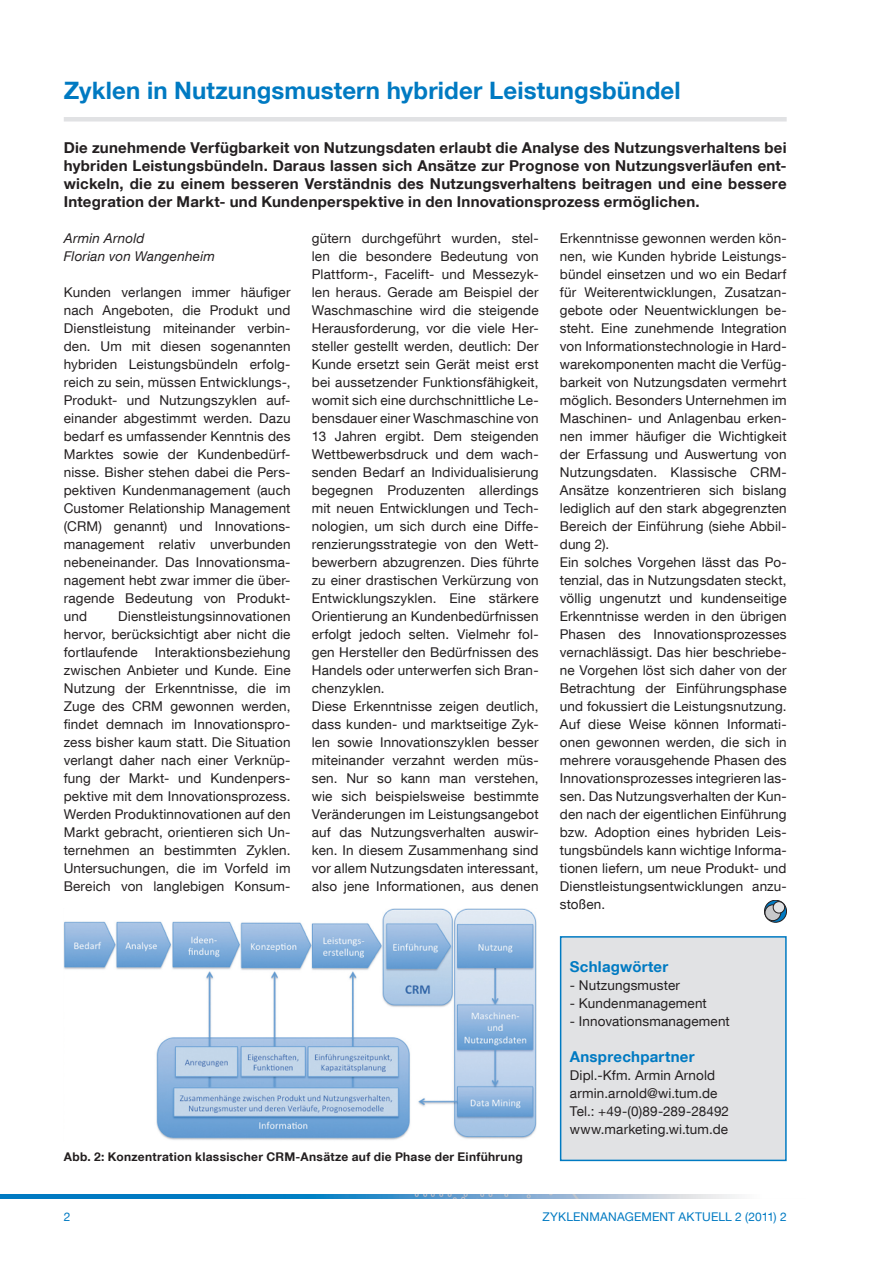
<style>
.page{position:relative;width:893px;height:1263px;background:#fff}
.page>*{position:absolute;margin:0;border:0;box-sizing:border-box;transform-origin:0 0}
.t1{font:700 24px "TUM Neue Helvetica";letter-spacing:.005em;color:#007ac2}
.t2{font:700 15px/18px "TUM Neue Helvetica";letter-spacing:.015em;color:#231f20;text-align:justify}
.t3{font:700 15px "TUM Neue Helvetica";letter-spacing:.02em;color:#007ac2}
.t4{font:13.5px/18px "TUM Neue Helvetica";letter-spacing:.01em;color:#231f20;text-align:justify}
.t5{font:italic 13.5px/18px "TUM Neue Helvetica";letter-spacing:.015em;color:#231f20}
.t6{font:700 12px "TUM Neue Helvetica";letter-spacing:.025em;color:#231f20}
.t7{font:12px "TUM Neue Helvetica";color:#007ac2}
</style>
<div class="page">
<div style="left:64px;top:117px;width:723px;height:5px;background:#e1e2e4"></div>
<svg style="left:764px;top:900px;width:22px;height:22px"></svg>
<div style="left:764px;top:900px;width:23px;height:22px;border:1px solid #231f20;border-radius:50%"></div>
<div style="left:765px;top:905px;width:16px;height:16px;background:#c7c8ca;border-radius:50%"></div>
<div style="left:765px;top:905px;width:16px;height:16px;border:1px solid #231f20;border-radius:50%"></div>
<div style="left:773px;top:902px;width:12px;height:11px;background:#e1e2e4;border-radius:50%"></div>
<div style="left:773px;top:901px;width:12px;height:12px;border:1px solid #231f20;border-radius:50%"></div>
<img style="left:64px;top:908px;width:472px;height:232px">
<div style="left:561px;top:937px;width:225px;height:223px;background:#e1e2e4"></div>
<div style="left:560px;top:936px;width:227px;height:225px;border:2px solid #007ac2"></div>
<img style="left:0;top:1194px;width:739px;height:5px">
<h1 class="t1" style="left:64px;top:75px;width:618px">Zyklen in Nutzungsmustern hybrider Leistungsbündel</h1>
<p class="t2" style="left:64px;top:138px;width:724px">Die zunehmende Verfügbarkeit von Nutzungsdaten erlaubt die Analyse des Nutzungsverhaltens bei hybriden Leistungsbündeln. Daraus lassen sich Ansätze zur Prognose von Nutzungsverläufen ent&shy;wickeln, die zu einem besseren Verständnis des Nutzungsverhaltens beitragen und eine bessere Integration der Markt- und Kundenperspektive in den Innovationsprozess ermöglichen.</p>
<p class="t5" style="left:64px;top:229px;width:153px">Armin Arnold<br>Florian von Wangenheim</p>
<p class="t4" style="left:64px;top:283px;width:228px">Kunden verlangen immer häufiger nach Angeboten, die Produkt und Dienstleistung miteinander verbin&shy;den. Um mit diesen sogenannten hybriden Leistungsbündeln erfolg&shy;reich zu sein, müssen Entwicklungs-, Produkt- und Nutzungszyklen auf&shy;einander abgestimmt werden. Dazu bedarf es umfassender Kenntnis des Marktes sowie der Kundenbedürf&shy;nisse. Bisher stehen dabei die Pers&shy;pektiven Kundenmanagement (auch Customer Relationship Management (CRM) genannt) und Innovations&shy;management relativ unverbunden nebeneinander. Das Innovationsma&shy;nagement hebt zwar immer die über&shy;ragende Bedeutung von Produkt&shy;und</p>
<p class="t4" style="left:64px;top:607px;width:228px;text-indent:54px">Dienstleistungsinnovationen hervor, berücksichtigt aber nicht die fortlaufende</p>
<p class="t4" style="left:64px;top:643px;width:228px;text-indent:91px">Interaktionsbeziehung zwischen Anbieter und Kunde. Eine Nutzung der Erkenntnisse, die im Zuge des CRM gewonnen werden, findet demnach im Innovationspro&shy;zess bisher kaum statt. Die Situation verlangt daher nach einer Verknüp&shy;fung der Markt- und Kundenpers&shy;pektive mit dem Innovationsprozess.<br>Werden Produktinnovationen auf den Markt gebracht, orientieren sich Un&shy;ternehmen an bestimmten Zyklen.<br>Untersuchungen, die im Vorfeld im Bereich von langlebigen Konsum-</p>
<p class="t4" style="left:312px;top:229px;width:228px;text-align:left">gütern durchgeführt wurden, stel&shy;len die besondere Bedeutung von Plattform-, Facelift- und Messezyk&shy;len heraus. Gerade am Beispiel der Waschmaschine wird die steigende Herausforderung, vor die viele Her&shy;steller gestellt werden, deutlich: Der Kunde ersetzt sein Gerät meist erst bei aussetzender Funktionsfähigkeit, womit sich eine durchschnittliche Le&shy;bensdauer einer Waschmaschine von 13 Jahren ergibt. Dem steigenden Wettbewerbsdruck und dem wach&shy;senden Bedarf an Individualisierung begegnen Produzenten allerdings mit neuen Entwicklungen und Tech&shy;nologien, um sich durch eine Diffe&shy;renzierungsstrategie von den Wett&shy;bewerbern abzugrenzen. Dies führte zu einer drastischen Verkürzung von Entwicklungszyklen. Eine stärkere Orientierung an Kundenbedürfnissen erfolgt jedoch selten. Vielmehr fol&shy;gen Hersteller den Bedürfnissen des Handels oder unterwerfen sich Bran&shy;chenzyklen.<br>Diese Erkenntnisse zeigen deutlich, dass kunden- und marktseitige Zyk&shy;len sowie Innovationszyklen besser miteinander verzahnt werden müs&shy;sen. Nur so kann man verstehen, wie sich beispielsweise bestimmte Veränderungen im Leistungsangebot auf das Nutzungsverhalten auswir&shy;ken. In diesem Zusammenhang sind vor allem Nutzungsdaten interessant, also jene Informationen, aus denen</p>
<p class="t4" style="left:560px;top:229px;width:228px;text-align:left">Erkenntnisse gewonnen werden kön&shy;nen, wie Kunden hybride Leistungs&shy;bündel einsetzen und wo ein Bedarf für Weiterentwicklungen, Zusatzan&shy;gebote oder Neuentwicklungen be&shy;steht. Eine zunehmende Integration von Informationstechnologie in Hard&shy;warekomponenten macht die Verfüg&shy;barkeit von Nutzungsdaten vermehrt möglich. Besonders Unternehmen im Maschinen- und Anlagenbau erken&shy;nen immer häufiger die Wichtigkeit der Erfassung und Auswertung von Nutzungsdaten. Klassische CRM-Ansätze konzentrieren sich bislang lediglich auf den stark abgegrenzten Bereich der Einführung (siehe Abbil&shy;dung 2).<br>Ein solches Vorgehen lässt das Po&shy;tenzial, das in Nutzungsdaten steckt, völlig ungenutzt und kundenseitige Erkenntnisse werden in den übrigen Phasen des Innovationsprozesses vernachlässigt. Das hier beschriebe&shy;ne Vorgehen löst sich daher von der Betrachtung der Einführungsphase und fokussiert die Leistungsnutzung.<br>Auf diese Weise können Informati&shy;onen gewonnen werden, die sich in mehrere vorausgehende Phasen des Innovationsprozesses integrieren las&shy;sen. Das Nutzungsverhalten der Kun&shy;den nach der eigentlichen Einführung bzw. Adoption eines hybriden Leis&shy;tungsbündels kann wichtige Informa&shy;tionen liefern, um neue Produkt- und Dienstleistungsentwicklungen anzu&shy;stoßen.</p>
<p class="t3" style="left:570px;top:957px;width:100px">Schlagwörter</p>
<p class="t4" style="left:570px;top:976px;width:112px">- Nutzungsmuster</p>
<p class="t4" style="left:570px;top:994px;width:138px">- Kundenmanagement</p>
<p class="t4" style="left:570px;top:1012px;width:162px">- Innovationsmanagement</p>
<p class="t3" style="left:570px;top:1047px;width:126px">Ansprechpartner</p>
<p class="t4" style="left:570px;top:1066px;width:161px;text-align:left">Dipl.-Kfm. Armin Arnold armin.arnold@wi.tum.de<br>Tel.: +49-(0)89-289-28492 www.marketing.wi.tum.de</p>
<p class="t6" style="left:64px;top:1149px;width:460px">Abb. 2: Konzentration klassischer CRM-Ansätze auf die Phase der Einführung</p>
<p class="t7" style="left:64px;top:1209px;width:8px">2</p>
<p class="t7" style="left:542px;top:1209px;width:25px">Zyklenmanagement</p>
<p class="t7" style="left:678px;top:1209px;width:9px">aktuell</p>
<p class="t7" style="left:735px;top:1209px;width:53px">2 (2011) 2</p>
</div>
